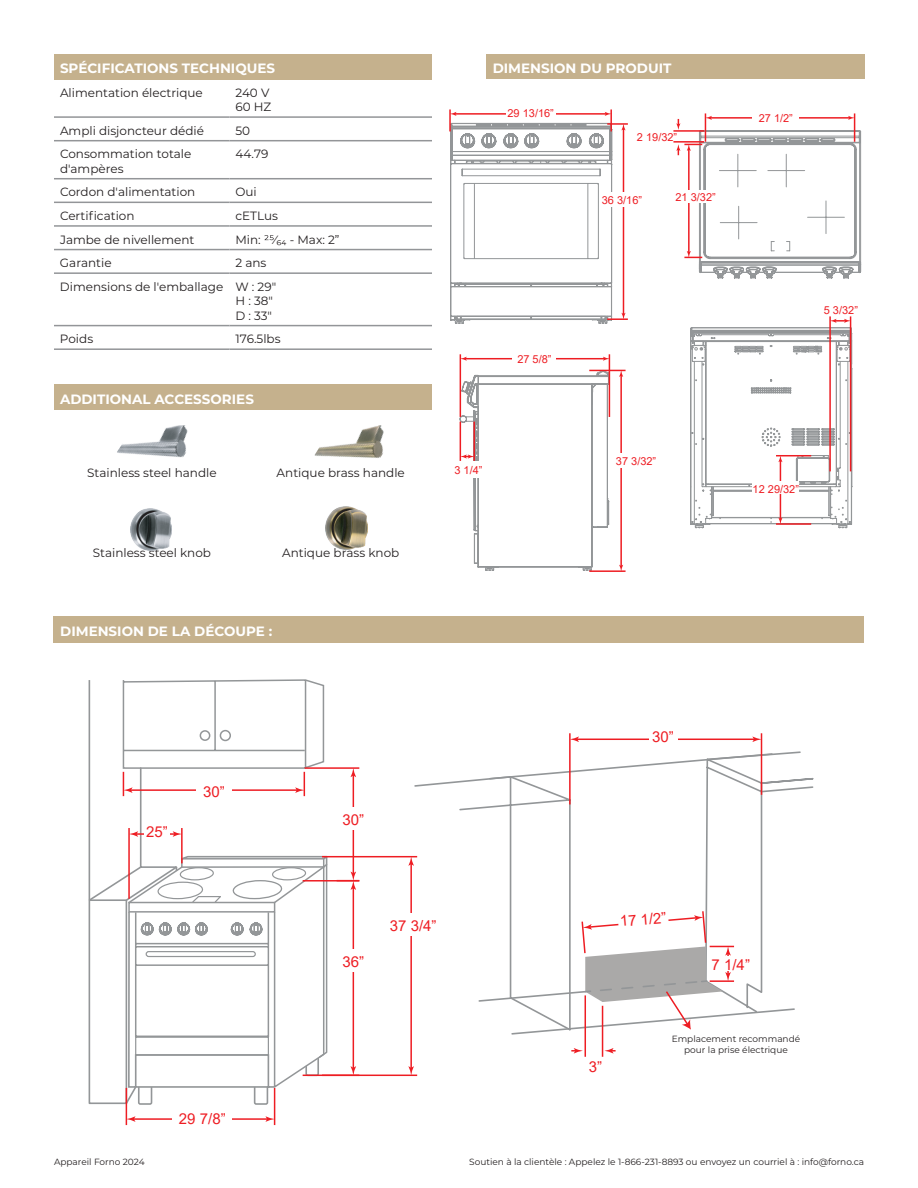
<style>
.page{position:relative;width:918px;height:1188px;background:#fff}
.page>*{position:absolute;margin:0;border:0;box-sizing:border-box;transform-origin:0 0}
.t1{font:15px "Arial";color:#ee1d23}
.t2{font:700 13.5px "Montserrat";color:#fff}
.t3{font:12px/14.4px "Montserrat";color:#231f20}
.t4{font:10.95px "Arial";color:#ee1d23}
.t5{font:9px/10.8px "Montserrat";color:#231f20;text-align:center}
</style>
<div class="page">
<div style="left:486px;top:54px;width:378px;height:25px;background:#c5b18d"></div>
<div style="left:53px;top:616px;width:811px;height:27px;background:#c5b18d"></div>
<svg style="left:450px;top:123px;width:163px;height:201px"></svg>
<hr style="left:610px;top:109px;width:2px;height:22px;background:#ee1d23">
<hr style="left:449px;top:109px;width:2px;height:22px;background:#ee1d23">
<hr style="left:454px;top:113px;width:153px;height:2px;background:#ee1d23">
<svg style="left:450px;top:112px;width:7px;height:4px"></svg>
<hr style="left:607px;top:318px;width:21px;height:2px;background:#ee1d23">
<hr style="left:607px;top:123px;width:21px;height:2px;background:#ee1d23">
<hr style="left:623px;top:128px;width:1px;height:187px;background:#ee1d23">
<svg style="left:621px;top:124px;width:5px;height:6px"></svg>
<svg style="left:621px;top:313px;width:5px;height:6px"></svg>
<div style="left:602px;top:192px;width:40px;height:15px;background:#fff"></div>
<svg style="left:459px;top:112px;width:150px;height:349px"></svg>
<hr style="left:589px;top:370px;width:37px;height:1px;background:#ee1d23">
<hr style="left:589px;top:570px;width:37px;height:2px;background:#ee1d23">
<hr style="left:620px;top:375px;width:2px;height:192px;background:#ee1d23">
<svg style="left:619px;top:565px;width:4px;height:6px"></svg>
<svg style="left:619px;top:371px;width:4px;height:6px"></svg>
<hr style="left:609px;top:354px;width:1px;height:63px;background:#ee1d23">
<hr style="left:460px;top:354px;width:1px;height:63px;background:#ee1d23">
<hr style="left:465px;top:358px;width:140px;height:1px;background:#ee1d23">
<svg style="left:461px;top:357px;width:6px;height:4px"></svg>
<svg style="left:603px;top:357px;width:6px;height:4px"></svg>
<svg style="left:460px;top:368px;width:150px;height:203px"></svg>
<div style="left:513px;top:351px;width:43px;height:16px;background:#fff"></div>
<div style="left:453px;top:462px;width:31px;height:16px;background:#fff"></div>
<div style="left:611px;top:453px;width:50px;height:15px;background:#fff"></div>
<hr style="left:829px;top:316px;width:2px;height:155px;background:#ee1d23">
<hr style="left:850px;top:316px;width:1px;height:155px;background:#ee1d23">
<svg style="left:690px;top:319px;width:163px;height:210px"></svg>
<div style="left:753px;top:482px;width:46px;height:12px;background:#fff"></div>
<hr style="left:673px;top:141px;width:31px;height:2px;background:#ee1d23">
<hr style="left:673px;top:130px;width:31px;height:2px;background:#ee1d23">
<svg style="left:676px;top:113px;width:185px;height:166px"></svg>
<div style="left:753px;top:111px;width:46px;height:13px;background:#fff"></div>
<div style="left:672px;top:191px;width:47px;height:12px;background:#fff"></div>
<div style="left:54px;top:54px;width:378px;height:25px;background:#c5b18d"></div>
<hr style="left:54px;top:116px;width:176px;height:2px;background:#939598">
<hr style="left:230px;top:116px;width:202px;height:2px;background:#939598">
<hr style="left:54px;top:140px;width:176px;height:1px;background:#939598">
<hr style="left:230px;top:140px;width:202px;height:1px;background:#939598">
<hr style="left:54px;top:178px;width:176px;height:1px;background:#939598">
<hr style="left:230px;top:178px;width:202px;height:1px;background:#939598">
<hr style="left:54px;top:202px;width:176px;height:1px;background:#939598">
<hr style="left:230px;top:202px;width:202px;height:1px;background:#939598">
<hr style="left:54px;top:225px;width:176px;height:2px;background:#939598">
<hr style="left:230px;top:225px;width:202px;height:2px;background:#939598">
<hr style="left:54px;top:249px;width:176px;height:1px;background:#939598">
<hr style="left:230px;top:249px;width:202px;height:1px;background:#939598">
<hr style="left:54px;top:272px;width:176px;height:2px;background:#939598">
<hr style="left:230px;top:272px;width:202px;height:2px;background:#939598">
<hr style="left:54px;top:325px;width:176px;height:1px;background:#939598">
<hr style="left:230px;top:325px;width:202px;height:1px;background:#939598">
<hr style="left:54px;top:348px;width:176px;height:2px;background:#939598">
<hr style="left:230px;top:348px;width:202px;height:2px;background:#939598">
<svg style="left:264px;top:235px;width:10px;height:5px"></svg>
<svg style="left:88px;top:679px;width:232px;height:88px"></svg>
<svg style="left:125px;top:855px;width:204px;height:251px"></svg>
<svg style="left:318px;top:863px;width:10px;height:196px"></svg>
<hr style="left:322px;top:856px;width:95px;height:1px;background:#ee1d23">
<hr style="left:322px;top:1075px;width:95px;height:1px;background:#ee1d23">
<hr style="left:410px;top:863px;width:2px;height:206px;background:#ee1d23">
<svg style="left:408px;top:1066px;width:6px;height:9px"></svg>
<svg style="left:408px;top:857px;width:5px;height:9px"></svg>
<div style="left:384px;top:913px;width:59px;height:22px;background:#fff"></div>
<hr style="left:303px;top:1075px;width:56px;height:1px;background:#ee1d23">
<hr style="left:303px;top:880px;width:56px;height:2px;background:#ee1d23">
<hr style="left:353px;top:887px;width:1px;height:182px;background:#ee1d23">
<svg style="left:351px;top:1066px;width:5px;height:9px"></svg>
<div style="left:339px;top:950px;width:29px;height:22px;background:#fff"></div>
<hr style="left:126px;top:1088px;width:1px;height:37px;background:#ee1d23">
<hr style="left:274px;top:1088px;width:1px;height:37px;background:#ee1d23">
<hr style="left:132px;top:1118px;width:136px;height:2px;background:#ee1d23">
<svg style="left:266px;top:1116px;width:8px;height:6px"></svg>
<svg style="left:127px;top:1116px;width:8px;height:6px"></svg>
<div style="left:173px;top:1107px;width:59px;height:22px;background:#fff"></div>
<hr style="left:305px;top:767px;width:54px;height:2px;background:#ee1d23">
<hr style="left:353px;top:774px;width:1px;height:101px;background:#ee1d23">
<svg style="left:337px;top:872px;width:22px;height:18px"></svg>
<svg style="left:351px;top:768px;width:5px;height:9px"></svg>
<div style="left:339px;top:807px;width:29px;height:22px;background:#fff"></div>
<svg style="left:88px;top:766px;width:219px;height:339px"></svg>
<svg style="left:488px;top:752px;width:326px;height:284px"></svg>
<hr style="left:585px;top:995px;width:1px;height:62px;background:#ee1d23">
<hr style="left:602px;top:1006px;width:1px;height:51px;background:#ee1d23">
<svg style="left:571px;top:1048px;width:12px;height:6px"></svg>
<svg style="left:604px;top:1048px;width:12px;height:6px"></svg>
<hr style="left:761px;top:733px;width:1px;height:62px;background:#ee1d23">
<hr style="left:569px;top:733px;width:2px;height:71px;background:#ee1d23">
<hr style="left:576px;top:739px;width:179px;height:1px;background:#ee1d23">
<svg style="left:570px;top:737px;width:9px;height:5px"></svg>
<svg style="left:752px;top:737px;width:9px;height:5px"></svg>
<div style="left:649px;top:725px;width:28px;height:22px;background:#fff"></div>
<div style="left:711px;top:957px;width:40px;height:14px;background:#fff"></div>
<div style="left:669px;top:1030px;width:134px;height:35px;background:#fff"></div>
<svg style="left:478px;top:905px;width:256px;height:125px"></svg>
<div style="left:54px;top:385px;width:378px;height:25px;background:#c5b18d"></div>
<img style="left:314px;top:425px;width:70px;height:33px">
<img style="left:131px;top:509px;width:40px;height:42px">
<img style="left:325px;top:506px;width:42px;height:44px">
<img style="left:117px;top:425px;width:71px;height:33px">
<p class="t2" style="left:60px;top:59px;width:217px">SPÉCIFICATIONS TECHNIQUES</p>
<p class="t3" style="left:60px;top:85px;width:144px">Alimentation électrique</p>
<p class="t3" style="left:236px;top:85px;width:37px">240 V<br>60 HZ</p>
<p class="t3" style="left:60px;top:123px;width:146px">Ampli disjoncteur dédié</p>
<p class="t3" style="left:236px;top:123px;width:16px">50</p>
<p class="t3" style="left:60px;top:146px;width:133px">Consommation totale d'ampères</p>
<p class="t3" style="left:236px;top:146px;width:34px">44.79</p>
<p class="t3" style="left:60px;top:184px;width:137px">Cordon d'alimentation</p>
<p class="t3" style="left:236px;top:184px;width:23px">Oui</p>
<p class="t3" style="left:60px;top:208px;width:76px">Certification</p>
<p class="t3" style="left:236px;top:208px;width:44px">cETLus</p>
<p class="t3" style="left:60px;top:232px;width:136px">Jambe de nivellement</p>
<p class="t3" style="left:236px;top:232px;width:105px">Min: ⁄₆₄ - Max: 2”</p>
<p class="t3" style="left:60px;top:255px;width:53px">Garantie</p>
<p class="t3" style="left:60px;top:251px;width:218px;line-height:23.5px;text-indent:176px">2 ans<br>Dimensions de l'emballage W : 29"</p>
<p class="t3" style="left:235px;top:293px;width:39px">H : 38"<br>D : 33"</p>
<p class="t3" style="left:60px;top:331px;width:35px">Poids</p>
<p class="t3" style="left:235px;top:331px;width:47px">176.5lbs</p>
<p class="t2" style="left:60px;top:389px;width:195px">ADDITIONAL ACCESSORIES</p>
<p class="t3" style="left:87px;top:465px;width:131px">Stainless steel handle</p>
<p class="t3" style="left:277px;top:465px;width:130px">Antique brass handle</p>
<p class="t3" style="left:93px;top:545px;width:120px">Stainless steel knob</p>
<p class="t3" style="left:282px;top:545px;width:119px">Antique brass knob</p>
<p class="t2" style="left:60px;top:622px;width:214px">DIMENSION DE LA DÉCOUPE :</p>
<p class="t2" style="left:493px;top:59px;width:180px">DIMENSION DU PRODUIT</p>
<p class="t4" style="left:508px;top:106px;width:48px">29 13/16”</p>
<p class="t4" style="left:637px;top:130px;width:42px">2 19/32”</p>
<p class="t4" style="left:602px;top:193px;width:42px">36 3/16”</p>
<p class="t4" style="left:675px;top:190px;width:42px">21 3/32”</p>
<p class="t4" style="left:759px;top:111px;width:36px">27 1/2”</p>
<p class="t4" style="left:517px;top:352px;width:36px">27 5/8”</p>
<p class="t4" style="left:454px;top:463px;width:30px">3 1/4”</p>
<p class="t4" style="left:616px;top:454px;width:42px">37 3/32”</p>
<p class="t4" style="left:824px;top:303px;width:36px">5 3/32”</p>
<p class="t4" style="left:753px;top:481px;width:48px">12 29/32”</p>
<p class="t1" style="left:146px;top:821px;width:23px">25”</p>
<p class="t1" style="left:203px;top:781px;width:23px">30”</p>
<p class="t1" style="left:179px;top:1108px;width:48px">29 7/8”</p>
<p class="t1" style="left:342px;top:809px;width:23px">30”</p>
<p class="t1" style="left:342px;top:952px;width:23px">36”</p>
<p class="t1" style="left:390px;top:915px;width:48px">37 3/4”</p>
<p class="t1" style="left:652px;top:727px;width:23px">30”</p>
<p class="t1" style="left:619px;top:911px;width:48px;rotate:-5deg">17 1/2”</p>
<p class="t1" style="left:712px;top:955px;width:40px">7 1/4”</p>
<p class="t1" style="left:589px;top:1056px;width:15px">3”</p>
<p class="t5" style="left:672px;top:1033px;width:130px">Emplacement recommandé pour la prise électrique</p>
<p class="t5" style="left:54px;top:1156px;width:92px">Appareil Forno 2024</p>
<p class="t5" style="left:469px;top:1156px;width:396px">Soutien à la clientèle : Appelez le 1-866-231-8893 ou envoyez un courriel à : info@forno.ca</p>
</div>
